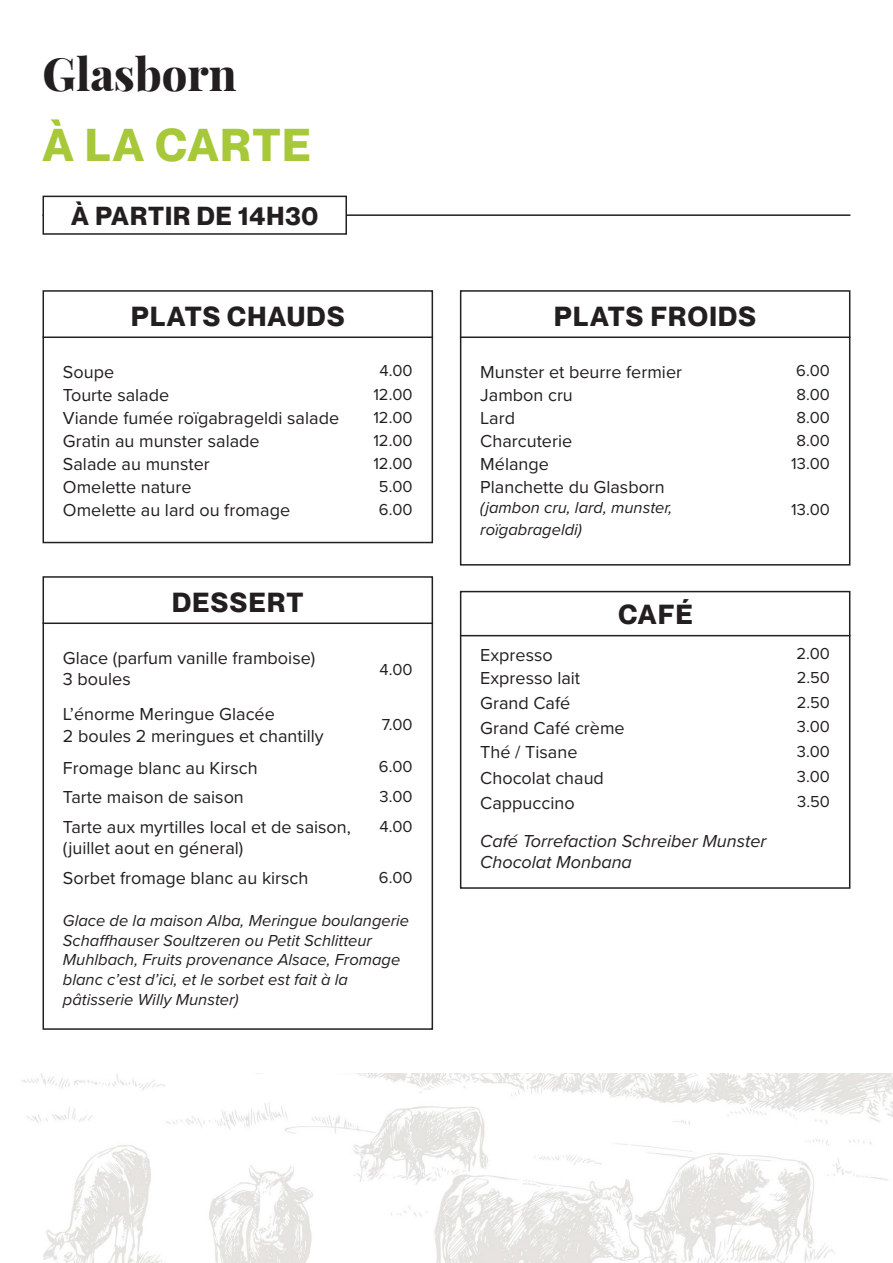
<style>
.page{position:relative;width:893px;height:1263px;background:#fff}
.page>*{position:absolute;margin:0;border:0;box-sizing:border-box;transform-origin:0 0}
.t1{font:800 45px "Playfair Display";color:#231f20}
.t2{font:700 45px "Neue Montreal";letter-spacing:.04em;color:#a6c839}
.t3{font:700 27px "Neue Montreal";letter-spacing:.05em;color:#231f20}
.t4{font:700 25.5px "Neue Montreal";letter-spacing:.04em;color:#231f20}
.t5{font:18px/21.6px "Proxima Nova";color:#231f20}
.t6{font:italic 18px "Proxima Nova";color:#231f20}
.t7{font:italic 16.5px/19.8px "Proxima Nova";color:#231f20}
.t8{font:16.5px "Proxima Nova";color:#231f20}
</style>
<div class="page">
<hr style="left:43px;top:214px;width:807px;height:2px;background:#231f20">
<img style="left:21px;top:1073px;width:872px;height:190px">
<div style="left:43px;top:196px;width:303px;height:38px;background:#fff"></div>
<div style="left:43px;top:196px;width:304px;height:39px;border:2px solid #231f20"></div>
<hr style="left:43px;top:336px;width:390px;height:2px;background:#231f20">
<hr style="left:43px;top:622px;width:390px;height:2px;background:#231f20">
<hr style="left:460px;top:336px;width:390px;height:2px;background:#231f20">
<div style="left:43px;top:290px;width:390px;height:253px;border:2px solid #231f20"></div>
<div style="left:43px;top:576px;width:390px;height:454px;border:2px solid #231f20"></div>
<div style="left:460px;top:290px;width:390px;height:276px;border:2px solid #231f20"></div>
<hr style="left:460px;top:635px;width:390px;height:1px;background:#231f20">
<div style="left:460px;top:591px;width:390px;height:298px;border:2px solid #231f20"></div>
<p class="t1" style="left:43px;top:39px;width:195px">Glasborn</p>
<p class="t2" style="left:43px;top:117px;width:270px">À LA CARTE</p>
<p class="t4" style="left:71px;top:200px;width:249px">À PARTIR DE 14H30</p>
<p class="t3" style="left:131px;top:299px;width:215px">PLATS CHAUDS</p>
<p class="t5" style="left:63px;top:360px;width:53px">Soupe</p>
<p class="t8" style="left:379px;top:359px;width:35px">4.00</p>
<p class="t5" style="left:63px;top:383px;width:108px">Tourte salade</p>
<p class="t8" style="left:373px;top:382px;width:41px">12.00</p>
<p class="t5" style="left:63px;top:406px;width:278px">Viande fumée roïgabrageldi salade</p>
<p class="t8" style="left:373px;top:405px;width:41px">12.00</p>
<p class="t5" style="left:63px;top:429px;width:198px">Gratin au munster salade</p>
<p class="t8" style="left:373px;top:428px;width:41px">12.00</p>
<p class="t5" style="left:63px;top:452px;width:148px">Salade au munster</p>
<p class="t8" style="left:373px;top:451px;width:41px">12.00</p>
<p class="t5" style="left:63px;top:475px;width:130px">Omelette nature</p>
<p class="t8" style="left:379px;top:474px;width:35px">5.00</p>
<p class="t5" style="left:63px;top:499px;width:229px">Omelette au lard ou fromage</p>
<p class="t8" style="left:379px;top:497px;width:35px">6.00</p>
<p class="t3" style="left:172px;top:585px;width:133px">DESSERT</p>
<p class="t5" style="left:63px;top:646px;width:254px">Glace (parfum vanille framboise)</p>
<p class="t5" style="left:63px;top:668px;width:69px">3 boules</p>
<p class="t8" style="left:379px;top:657px;width:35px">4.00</p>
<p class="t5" style="left:63px;top:703px;width:262px">L’énorme Meringue Glacée<br>2 boules 2 meringues et chantilly</p>
<p class="t8" style="left:382px;top:712px;width:32px">7.00</p>
<p class="t5" style="left:63px;top:756px;width:196px">Fromage blanc au Kirsch</p>
<p class="t8" style="left:379px;top:755px;width:35px">6.00</p>
<p class="t5" style="left:63px;top:785px;width:182px">Tarte maison de saison</p>
<p class="t8" style="left:379px;top:784px;width:35px">3.00</p>
<p class="t5" style="left:63px;top:815px;width:290px">Tarte aux myrtilles local et de saison, (juillet aout en géneral)</p>
<p class="t8" style="left:379px;top:814px;width:35px">4.00</p>
<p class="t5" style="left:63px;top:866px;width:247px">Sorbet fromage blanc au kirsch</p>
<p class="t7" style="left:63px;top:910px;width:348px">Glace de la maison Alba, Meringue boulangerie Schaffhauser Soultzeren ou Petit Schlitteur Muhlbach, Fruits provenance Alsace, Fromage blanc c’est d’ici, et le sorbet est fait à la pâtisserie Willy Munster)</p>
<p class="t8" style="left:379px;top:865px;width:35px">6.00</p>
<p class="t3" style="left:554px;top:299px;width:203px">PLATS FROIDS</p>
<p class="t5" style="left:480px;top:360px;width:203px">Munster et beurre fermier</p>
<p class="t8" style="left:796px;top:359px;width:35px">6.00</p>
<p class="t5" style="left:480px;top:383px;width:94px">Jambon cru</p>
<p class="t8" style="left:796px;top:382px;width:35px">8.00</p>
<p class="t5" style="left:480px;top:406px;width:36px">Lard</p>
<p class="t8" style="left:796px;top:405px;width:35px">8.00</p>
<p class="t5" style="left:480px;top:429px;width:93px">Charcuterie</p>
<p class="t8" style="left:796px;top:428px;width:35px">8.00</p>
<p class="t5" style="left:480px;top:452px;width:70px">Mélange</p>
<p class="t8" style="left:791px;top:451px;width:40px">13.00</p>
<p class="t5" style="left:480px;top:475px;width:186px">Planchette du Glasborn</p>
<p class="t7" style="left:480px;top:496px;width:194px;line-height:21.6px">(jambon cru, lard, munster, roïgabrageldi)</p>
<p class="t8" style="left:791px;top:497px;width:40px">13.00</p>
<p class="t3" style="left:618px;top:598px;width:76px">CAFÉ</p>
<p class="t5" style="left:480px;top:643px;width:74px">Expresso</p>
<p class="t8" style="left:796px;top:642px;width:35px">2.00</p>
<p class="t5" style="left:480px;top:666px;width:101px">Expresso lait</p>
<p class="t8" style="left:797px;top:665px;width:35px">2.50</p>
<p class="t5" style="left:480px;top:691px;width:92px">Grand Café</p>
<p class="t5" style="left:480px;top:716px;width:146px">Grand Café crème</p>
<p class="t8" style="left:797px;top:690px;width:35px">2.50</p>
<p class="t8" style="left:797px;top:714px;width:35px">3.00</p>
<p class="t5" style="left:480px;top:741px;width:99px">Thé / Tisane</p>
<p class="t8" style="left:797px;top:739px;width:35px">3.00</p>
<p class="t5" style="left:480px;top:766px;width:125px">Chocolat chaud</p>
<p class="t8" style="left:797px;top:764px;width:35px">3.00</p>
<p class="t5" style="left:480px;top:791px;width:96px">Cappuccino</p>
<p class="t8" style="left:797px;top:790px;width:34px">3.50</p>
<p class="t6" style="left:480px;top:827px;width:288px">Café Torrefaction Schreiber Munster</p>
<p class="t6" style="left:480px;top:849px;width:153px">Chocolat Monbana</p>
</div>
